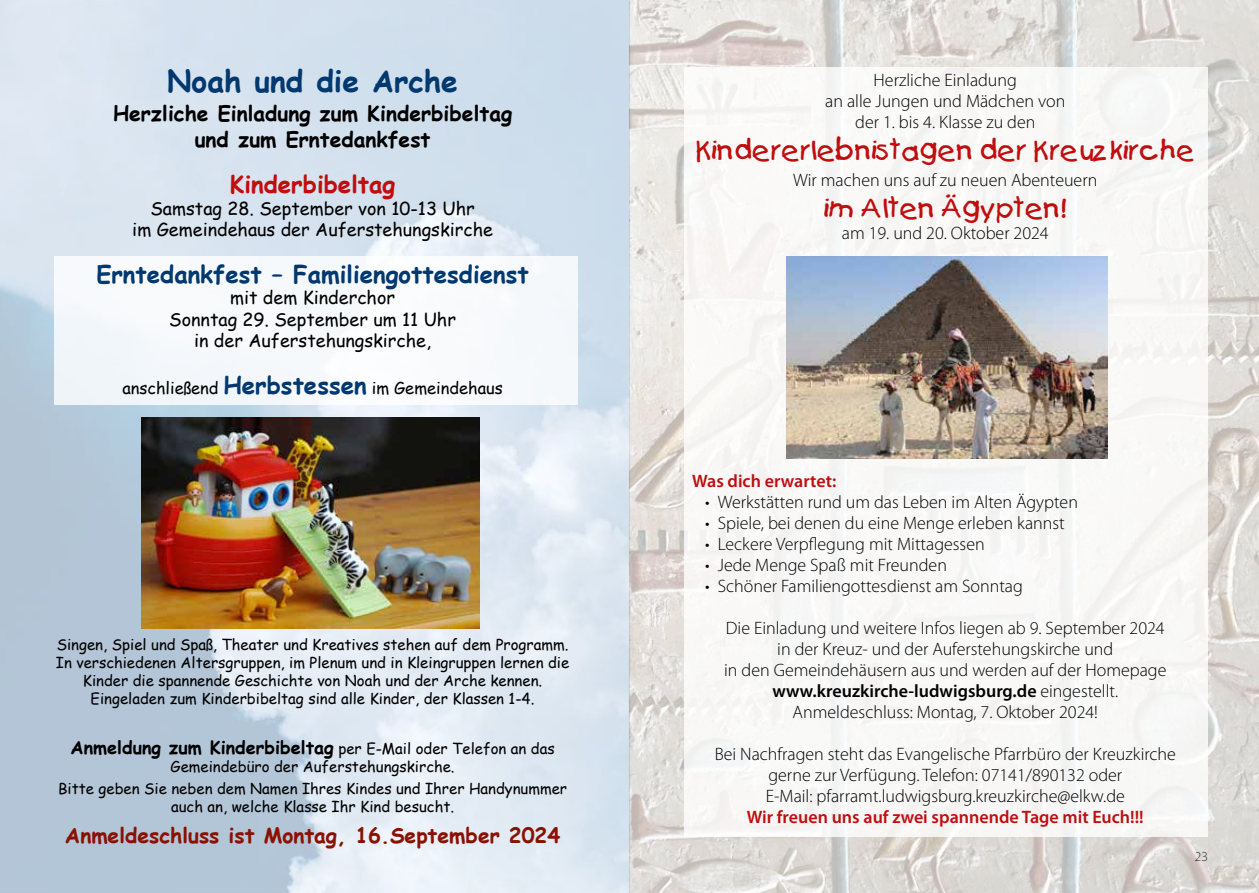
<style>
.page{position:relative;width:1259px;height:893px;background:#fff}
.page>*{position:absolute;margin:0;border:0;box-sizing:border-box;transform-origin:0 0}
.t1{font:700 30px "Comic Sans MS";color:#00386f}
.t2{font:27px "Kids Plain";color:#c00d0e}
.t3{font:700 24px "Comic Sans MS";color:#00386f}
.t4{font:700 24px "Comic Sans MS";color:#c00d0e}
.t5{font:700 21px/25.2px "Comic Sans MS";color:#000;text-align:center}
.t6{font:700 21px "Comic Sans MS";color:#8a1102}
.t7{font:300 18px/21px "Myriad Pro";color:#000;text-align:center}
.t8{font:18px/21.6px "Comic Sans MS";color:#000;text-align:center}
.t9{font:600 18px "Myriad Pro";color:#c00d0e}
.t10{font:700 18px "Comic Sans MS";color:#000}
.t11{font:16.5px "Comic Sans MS";color:#000}
.t12{font:15px/18px "Comic Sans MS";color:#000;text-align:center}
.t13{font:300 13.5px "Myriad Pro";color:#000}
.s1{font-weight:700;font-size:24px;color:#00386f}
.s2{font-weight:400;font-size:15px}
.s3{font-weight:600}
</style>
<div class="page">
<img style="left:0;top:0;width:1259px;height:893px">
<div style="left:54px;top:257px;width:523px;height:148px;background:#f7f9fc"></div>
<img style="left:141px;top:417px;width:339px;height:211px">
<div style="left:685px;top:68px;width:523px;height:769px;background:#f9f8f7"></div>
<img style="left:786px;top:257px;width:321px;height:201px">
<h1 class="t1" style="left:167px;top:59px;width:292px">Noah und die Arche</h1>
<p class="t5" style="left:113px;top:100px;width:401px">Herzliche Einladung zum Kinderbibeltag und zum Erntedankfest</p>
<h3 class="t4" style="left:230px;top:167px;width:167px">Kinderbibeltag</h3>
<p class="t8" style="left:132px;top:197px;width:362px">Samstag 28. September von 10-13 Uhr<br>im Gemeindehaus der Auferstehungskirche</p>
<h3 class="t3" style="left:96px;top:256px;width:434px">Erntedankfest – Familiengottesdienst</h3>
<p class="t8" style="left:169px;top:286px;width:288px">mit dem Kinderchor<br>Sonntag 29. September um 11 Uhr in der Auferstehungskirche,</p>
<p class="t11" style="left:122px;top:375px;width:382px">anschließend <span class="s1">Herbstessen</span> im Gemeindehaus</p>
<p class="t12" style="left:56px;top:635px;width:515px">Singen, Spiel und Spaß, Theater und Kreatives stehen auf dem Programm.<br>In verschiedenen Altersgruppen, im Plenum und in Kleingruppen lernen die Kinder die spannende Geschichte von Noah und der Arche kennen.<br>Eingeladen zum Kinderbibeltag sind alle Kinder, der Klassen 1-4.</p>
<p class="t10" style="left:71px;top:734px;width:486px">Anmeldung zum Kinderbibeltag <span class="s2">per E-Mail oder Telefon an das</span></p>
<p class="t12" style="left:58px;top:755px;width:510px;line-height:22.2px">Gemeindebüro der Auferstehungskirche.<br>Bitte geben Sie neben dem Namen Ihres Kindes und Ihrer Handynummer</p>
<p class="t12" style="left:171px;top:797px;width:284px">auch an, welche Klasse Ihr Kind besucht.</p>
<p class="t6" style="left:65px;top:820px;width:497px">Anmeldeschluss ist Montag, 16.September 2024</p>
<p class="t7" style="left:825px;top:70px;width:242px">Herzliche Einladung<br>an alle Jungen und Mädchen von der 1. bis 4. Klasse zu den</p>
<h2 class="t2" style="left:695px;top:134px;width:501px">Kindererlebnistagen der Kreuzkirche</h2>
<p class="t7" style="left:793px;top:169px;width:306px">Wir machen uns auf zu neuen Abenteuern</p>
<h2 class="t2" style="left:824px;top:192px;width:244px">im Alten Ägypten!</h2>
<p class="t7" style="left:842px;top:223px;width:208px">am 19. und 20. Oktober 2024</p>
<p class="t9" style="left:692px;top:471px;width:145px">Was dich erwartet:</p>
<p class="t7" style="left:705px;top:492px;width:374px">• Werkstätten rund um das Leben im Alten Ägypten</p>
<p class="t7" style="left:705px;top:513px;width:361px">• Spiele, bei denen du eine Menge erleben kannst</p>
<p class="t7" style="left:705px;top:534px;width:281px">• Leckere Verpflegung mit Mittagessen</p>
<p class="t7" style="left:705px;top:555px;width:243px">• Jede Menge Spaß mit Freunden</p>
<p class="t7" style="left:705px;top:576px;width:319px">• Schöner Familiengottesdienst am Sonntag</p>
<p class="t7" style="left:724px;top:618px;width:444px">Die Einladung und weitere Infos liegen ab 9. September 2024 in der Kreuz- und der Auferstehungskirche und<br>in den Gemeindehäusern aus und werden auf der Homepage <span class="s3">www.kreuzkirche-ludwigsburg.de</span> eingestellt.<br>Anmeldeschluss: Montag, 7. Oktober 2024!</p>
<p class="t7" style="left:714px;top:744px;width:463px">Bei Nachfragen steht das Evangelische Pfarrbüro der Kreuzkirche gerne zur Verfügung. Telefon: 07141/890132 oder<br>E-Mail: pfarramt.ludwigsburg.kreuzkirche@elkw.de</p>
<p class="t9" style="left:747px;top:807px;width:398px">Wir freuen uns auf zwei spannende Tage mit Euch!!!</p>
<p class="t13" style="left:1194px;top:849px;width:15px">23</p>
</div>
